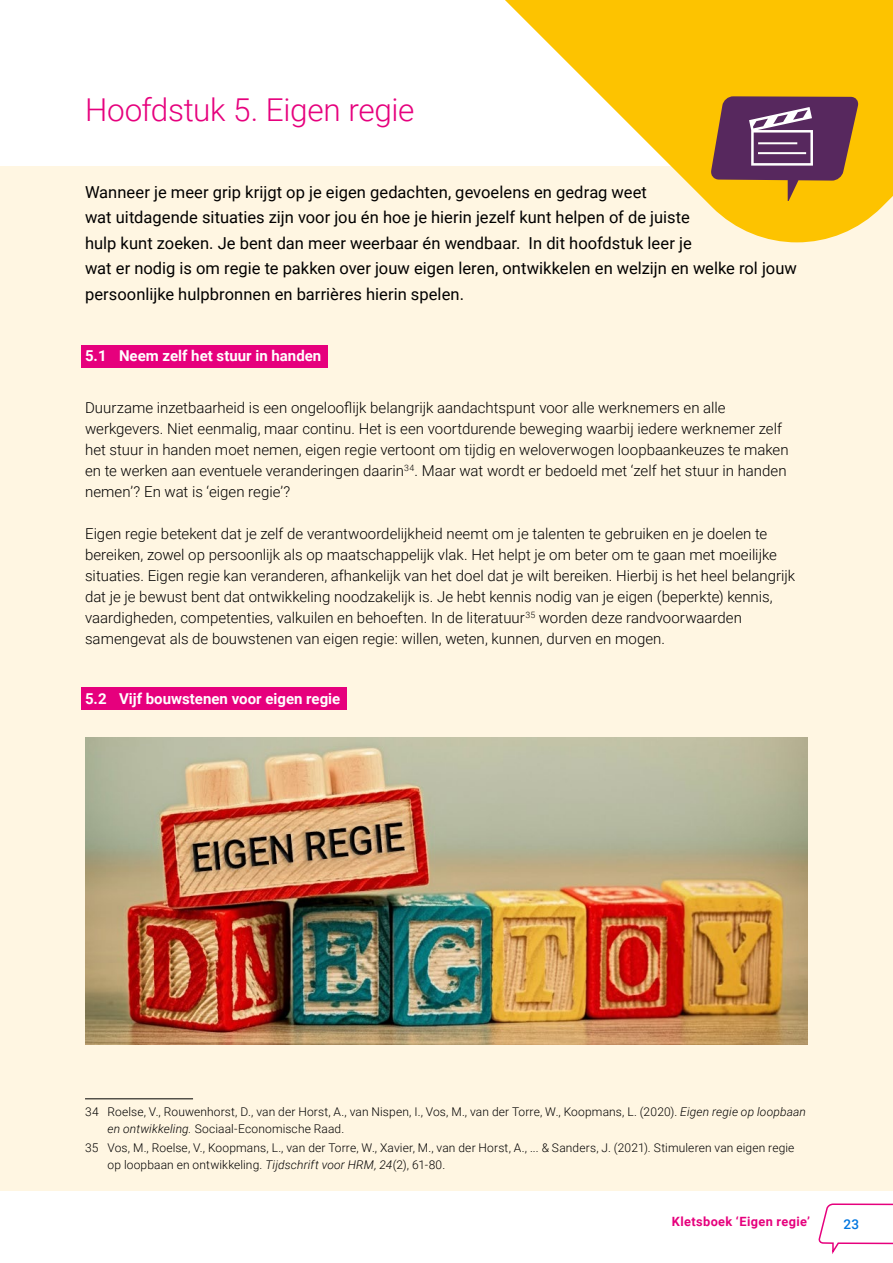
<style>
.page{position:relative;width:893px;height:1263px;background:#fff}
.page>*{position:absolute;margin:0;border:0;box-sizing:border-box;transform-origin:0 0}
.t1{font:300 31.5px "Roboto";letter-spacing:-.01em;color:#e6007d}
.t2{font:16.5px/25.5px "Roboto";letter-spacing:.005em;color:#000}
.t3{font:300 15px/21px "Roboto";color:#000}
.t4{font:700 15px "Roboto";color:#fff}
.t5{font:500 13.5px "Roboto";color:#0076e0}
.t6{font:700 12.75px "Roboto";letter-spacing:.03em;color:#e6007d}
.t7{font:300 12px/16.5px "Roboto";letter-spacing:.01em;color:#000}
.s1{font-style:italic}
</style>
<div class="page">
<hr style="left:0;top:0;width:1px;height:1191px;background:#f0ebf0">
<svg style="left:818px;top:1203px;width:75px;height:51px"></svg>
<div style="left:0;top:166px;width:893px;height:1025px;background:#fff6e2"></div>
<svg style="left:505px;top:0;width:388px;height:242px;fill:#fdc300"></svg>
<svg style="left:710px;top:96px;width:149px;height:104px;background:#90624f"></svg>
<div style="left:81px;top:345px;width:247px;height:23px;background:#e6007d"></div>
<div style="left:81px;top:687px;width:266px;height:23px;background:#e6007d"></div>
<img style="left:85px;top:737px;width:723px;height:307px">
<hr style="left:85px;top:1098px;width:108px;height:1px;background:#000">
<h1 class="t1" style="left:85px;top:88px;width:331px">Hoofdstuk 5. Eigen regie</h1>
<p class="t2" style="left:85px;top:179px;width:713px">Wanneer je meer grip krijgt op je eigen gedachten, gevoelens en gedrag weet<br>wat uitdagende situaties zijn voor jou én hoe je hierin jezelf kunt helpen of de juiste<br>hulp kunt zoeken. Je bent dan meer weerbaar én wendbaar. In dit hoofdstuk leer je<br>wat er nodig is om regie te pakken over jouw eigen leren, ontwikkelen en welzijn en welke rol jouw persoonlijke hulpbronnen en barrières hierin spelen.</p>
<p class="t4" style="left:85px;top:346px;width:238px">5.1 Neem zelf het stuur in handen</p>
<p class="t3" style="left:85px;top:396px;width:705px">Duurzame inzetbaarheid is een ongelooflijk belangrijk aandachtspunt voor alle werknemers en alle werkgevers. Niet eenmalig, maar continu. Het is een voortdurende beweging waarbij iedere werknemer zelf het stuur in handen moet nemen, eigen regie vertoont om tijdig en weloverwogen loopbaankeuzes te maken en te werken aan eventuele veranderingen daarin<sup>34</sup>. Maar wat wordt er bedoeld met ‘zelf het stuur in handen nemen’? En wat is ‘eigen regie’?</p>
<p class="t3" style="left:85px;top:522px;width:712px">Eigen regie betekent dat je zelf de verantwoordelijkheid neemt om je talenten te gebruiken en je doelen te bereiken, zowel op persoonlijk als op maatschappelijk vlak. Het helpt je om beter om te gaan met moeilijke situaties. Eigen regie kan veranderen, afhankelijk van het doel dat je wilt bereiken. Hierbij is het heel belangrijk dat je je bewust bent dat ontwikkeling noodzakelijk is. Je hebt kennis nodig van je eigen (beperkte) kennis, vaardigheden, competenties, valkuilen en behoeften. In de literatuur<sup>35</sup> worden deze randvoorwaarden samengevat als de bouwstenen van eigen regie: willen, weten, kunnen, durven en mogen.</p>
<p class="t4" style="left:85px;top:688px;width:257px">5.2 Vijf bouwstenen voor eigen regie</p>
<p class="t7" style="left:108px;top:1103px;width:700px;text-indent:-23px">34 Roelse, V., Rouwenhorst, D., van der Horst, A., van Nispen, I., Vos, M., van der Torre, W., Koopmans, L. (2020). <span class="s1">Eigen regie op loopbaan en ontwikkeling.</span> Sociaal-Economische Raad.</p>
<p class="t7" style="left:108px;top:1139px;width:688px;text-indent:-22px">35 Vos, M., Roelse, V., Koopmans, L., van der Torre, W., Xavier, M., van der Horst, A., ... &amp; Sanders, J. (2021). Stimuleren van eigen regie op loopbaan en ontwikkeling. <span class="s1">Tijdschrift voor HRM, 24</span>(2), 61-80.</p>
<p class="t6" style="left:672px;top:1212px;width:140px">Kletsboek ‘Eigen regie’</p>
<p class="t5" style="left:843px;top:1214px;width:17px">23</p>
</div>
